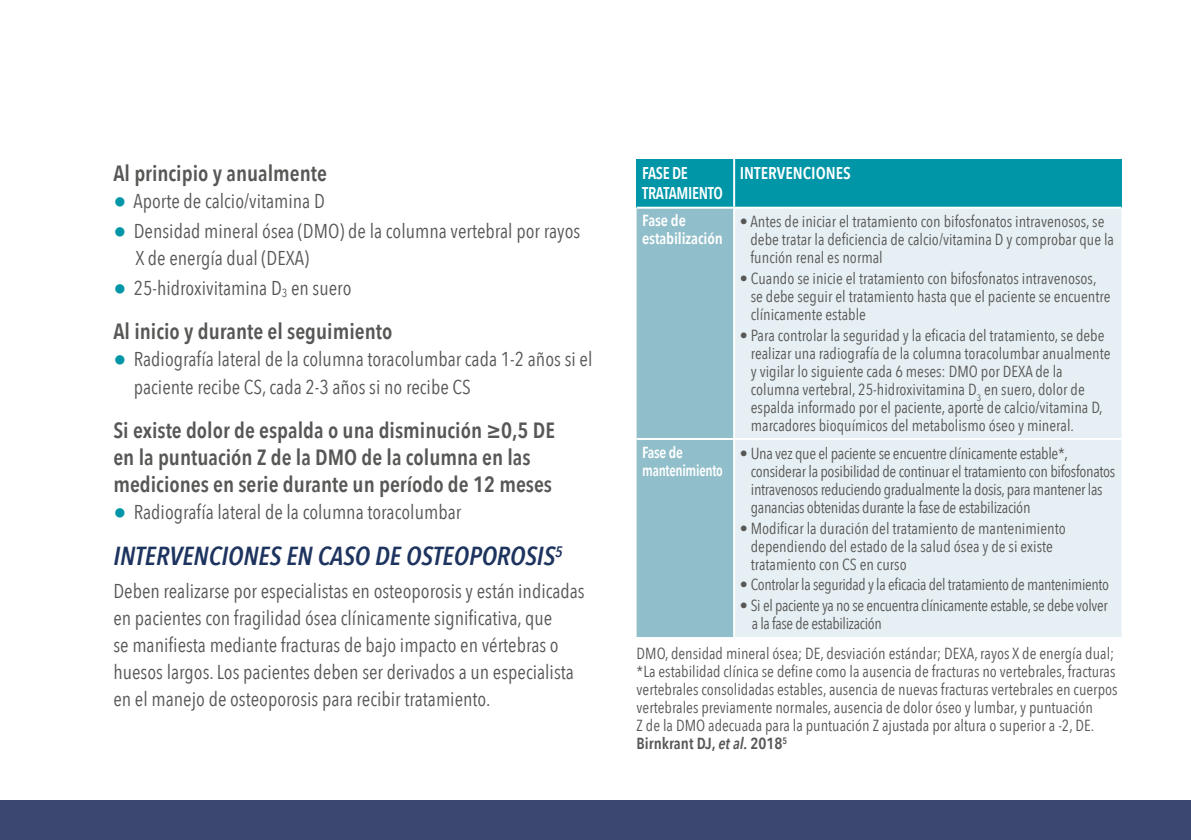
<style>
.page{position:relative;width:1191px;height:840px;background:#fff}
.page>*{position:absolute;margin:0;border:0;box-sizing:border-box;transform-origin:0 0}
.t1{font:italic 600 26px "Avenir Next Condensed";color:#1d345f}
.t2{font:600 22px/27px "Avenir Next Condensed";color:#575756}
.t3{font:20px/27px "Avenir Next Condensed";color:#575756}
.t4{font:600 17px/20.4px "Avenir Next Condensed";letter-spacing:-.02em;color:#fff;scale:.94 1}
.t5{font:600 17px "Avenir Next Condensed";color:#fff}
.t6{font:16px/18px "Avenir Next Condensed";color:#575756}
.t7{font:16px/18px "Avenir Next Condensed";letter-spacing:-.02em;color:#575756}
.t8{font:600 16px/18px "Avenir Next Condensed";letter-spacing:-.02em;color:#fff}
.t9{font:600 16px/18px "Avenir Next Condensed";letter-spacing:-.02em;color:#fff;scale:.95 1}
.s1{font-size:26px;color:#0096a8}
.s2{font-weight:600}
.s3{font-weight:600;font-style:italic}
</style>
<div class="page">
<div style="left:0;top:799px;width:1191px;height:40px;background:#3c4771"></div>
<div style="left:636px;top:159px;width:98px;height:48px;background:#0096a8"></div>
<div style="left:734px;top:159px;width:387px;height:48px;background:#0096a8"></div>
<div style="left:636px;top:208px;width:97px;height:428px;background:#90beca"></div>
<div style="left:735px;top:209px;width:386px;height:427px;background:#e6eff3"></div>
<hr style="left:733px;top:159px;width:2px;height:47px;background:#fff">
<hr style="left:636px;top:206px;width:98px;height:2px;background:#fff">
<hr style="left:734px;top:206px;width:387px;height:2px;background:#fff">
<hr style="left:636px;top:437px;width:98px;height:2px;background:#fff">
<hr style="left:734px;top:437px;width:387px;height:2px;background:#fff">
<h2 class="t2" style="left:113px;top:159px;width:215px">Al principio y anualmente</h2>
<p class="t3" style="left:113px;top:186px;width:213px"><span class="s1">•</span> Aporte de calcio/vitamina D</p>
<p class="t3" style="left:135px;top:216px;width:446px;text-indent:-22px"><span class="s1">•</span> Densidad mineral ósea (DMO) de la columna vertebral por rayos<br>X de energía dual (DEXA)</p>
<p class="t3" style="left:113px;top:273px;width:239px"><span class="s1">•</span> 25-hidroxivitamina D<sub>3</sub> en suero</p>
<h2 class="t2" style="left:113px;top:317px;width:280px">Al inicio y durante el seguimiento</h2>
<p class="t3" style="left:134px;top:343px;width:460px;line-height:28px;text-indent:-20px"><span class="s1">•</span> Radiografía lateral de la columna toracolumbar cada 1-2 años si el paciente recibe CS, cada 2-3 años si no recibe CS</p>
<h2 class="t2" style="left:113px;top:416px;width:443px">Si existe dolor de espalda o una disminución ≥0,5 DE en la puntuación Z de la DMO de la columna en las mediciones en serie durante un período de 12 meses</h2>
<p class="t3" style="left:113px;top:497px;width:349px"><span class="s1">•</span> Radiografía lateral de la columna toracolumbar</p>
<h1 class="t1" style="left:113px;top:540px;width:451px">INTERVENCIONES EN CASO DE OSTEOPOROSIS<sup>5</sup></h1>
<p class="t3" style="left:113px;top:576px;width:473px">Deben realizarse por especialistas en osteoporosis y están indicadas en pacientes con fragilidad ósea clínicamente significativa, que<br>se manifiesta mediante fracturas de bajo impacto en vértebras o huesos largos. Los pacientes deben ser derivados a un especialista en el manejo de osteoporosis para recibir tratamiento.</p>
<p class="t4" style="left:642px;top:162px;width:87px">FASE DE<br>TRATAMIENTO</p>
<p class="t5" style="left:740px;top:158px;width:113px">INTERVENCIONES</p>
<p class="t8" style="left:642px;top:211px;width:82px">Fase de estabilización</p>
<p class="t6" style="left:750px;top:212px;width:365px;text-indent:-11px">• Antes de iniciar el tratamiento con bifosfonatos intravenosos, se debe tratar la deficiencia de calcio/vitamina D y comprobar que la función renal es normal</p>
<p class="t6" style="left:751px;top:269px;width:361px;text-indent:-11px">• Cuando se inicie el tratamiento con bifosfonatos intravenosos, se debe seguir el tratamiento hasta que el paciente se encuentre clínicamente estable</p>
<p class="t6" style="left:751px;top:325px;width:361px;text-indent:-11px">• Para controlar la seguridad y la eficacia del tratamiento, se debe realizar una radiografía de la columna toracolumbar anualmente y vigilar lo siguiente cada 6 meses: DMO por DEXA de la columna vertebral, 25-hidroxivitamina D<sub>3</sub> en suero, dolor de espalda informado por el paciente, aporte de calcio/vitamina D, marcadores bioquímicos del metabolismo óseo y mineral.</p>
<p class="t9" style="left:642px;top:442px;width:86px">Fase de mantenimiento</p>
<p class="t7" style="left:751px;top:443px;width:366px;text-indent:-11px">• Una vez que el paciente se encuentre clínicamente estable*, considerar la posibilidad de continuar el tratamiento con bifosfonatos intravenosos reduciendo gradualmente la dosis, para mantener las ganancias obtenidas durante la fase de estabilización</p>
<p class="t6" style="left:751px;top:518px;width:316px;text-indent:-11px">• Modificar la duración del tratamiento de mantenimiento dependiendo del estado de la salud ósea y de si existe tratamiento con CS en curso</p>
<p class="t7" style="left:740px;top:574px;width:371px">• Controlar la seguridad y la eficacia del tratamiento de mantenimiento</p>
<p class="t7" style="left:752px;top:595px;width:357px;text-indent:-12px">• Si el paciente ya no se encuentra clínicamente estable, se debe volver a la fase de estabilización</p>
<p class="t6" style="left:636px;top:643px;width:482px">DMO, densidad mineral ósea; DE, desviación estándar; DEXA, rayos X de energía dual; *La estabilidad clínica se define como la ausencia de fracturas no vertebrales, fracturas vertebrales consolidadas estables, ausencia de nuevas fracturas vertebrales en cuerpos vertebrales previamente normales, ausencia de dolor óseo y lumbar, y puntuación<br>Z de la DMO adecuada para la puntuación Z ajustada por altura o superior a -2, DE.<br><span class="s2">Birnkrant DJ,</span> <span class="s3">et al.</span> <span class="s2">2018</span><sup>5</sup></p>
</div>
